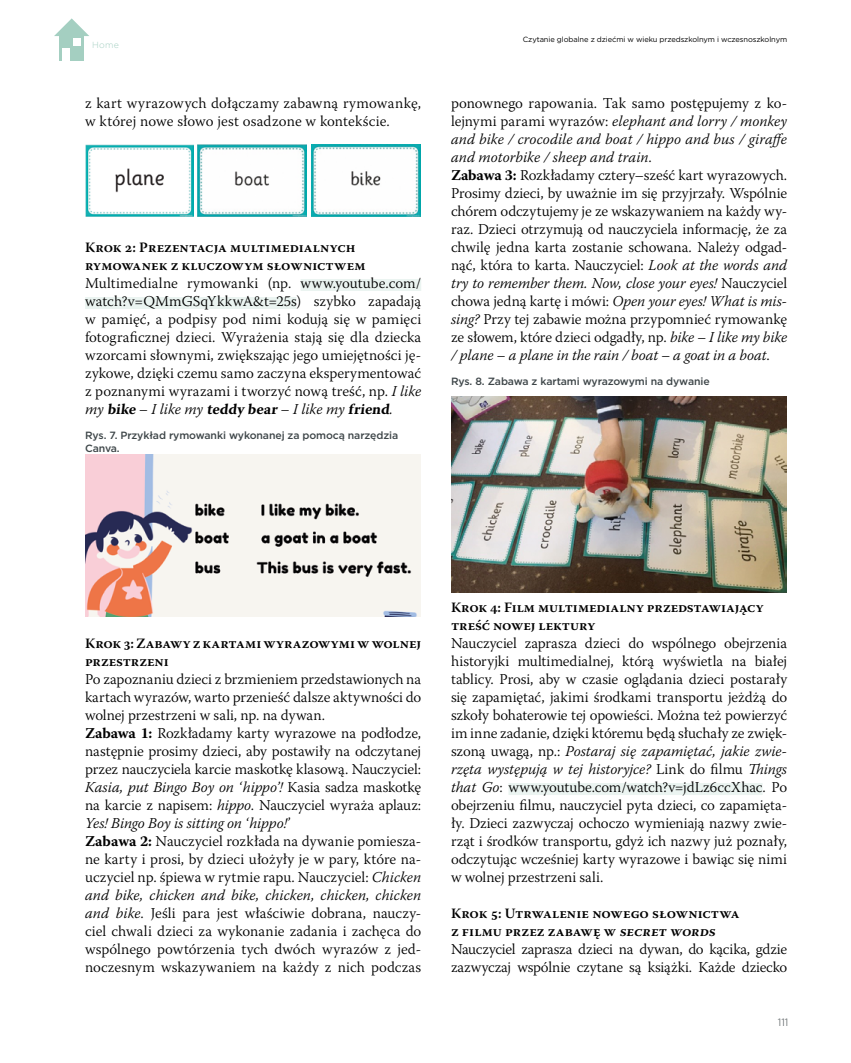
<style>
.page{position:relative;width:851px;height:1063px;background:#fff}
.page>*{position:absolute;margin:0;border:0;box-sizing:border-box;transform-origin:0 0}
.t1{font:300 15px/18px "Warnock Pro";color:#000}
.t2{font:600 14.25px/18px "Warnock Pro";color:#000}
.t3{font:500 10.5px/12.6px "Gotham";letter-spacing:-.01em;color:#3d4548}
.t4{font:300 10.5px "Gotham";color:#3d4548}
.t5{font:300 8.85px "Gotham";color:#a4cfc1}
.t6{font:7.5px "Gotham";letter-spacing:-.01em;color:#000}
.s1{font-style:italic}
.s2{font-weight:700}
</style>
<div class="page">
<div style="left:59px;top:36px;width:25px;height:25px;background:#a4cfc1"></div>
<svg style="left:54px;top:18px;width:35px;height:18px"></svg>
<div style="left:73px;top:38px;width:7px;height:8px;background:#fff"></div>
<div style="left:62px;top:48px;width:8px;height:12px;background:#fff"></div>
<div style="left:300px;top:279px;width:121px;height:12px;background:#ebf4f1"></div>
<div style="left:85px;top:297px;width:211px;height:12px;background:#ebf4f1"></div>
<div style="left:508px;top:783px;width:254px;height:12px;background:#ebf4f1"></div>
<img style="left:85px;top:454px;width:335px;height:162px">
<img style="left:451px;top:396px;width:335px;height:197px">
<img style="left:85px;top:144px;width:109px;height:73px">
<img style="left:198px;top:144px;width:108px;height:73px">
<img style="left:312px;top:144px;width:108px;height:72px">
<p class="t5" style="left:92px;top:39px;width:28px">Home</p>
<p class="t1" style="left:85px;top:94px;width:337px">z kart wyrazowych dołączamy zabawną rymowankę, w której nowe słowo jest osadzone w kontekście.</p>
<p class="t2" style="left:85px;top:238px;width:282px">Krok 2: Prezentacja multimedialnych rymowanek z kluczowym słownictwem</p>
<p class="t1" style="left:85px;top:274px;width:337px;text-align:justify">Multimedialne rymowanki (np. www.youtube.com/ watch?v=QMmGSqYkkwA&amp;t=25s) szybko zapadają w pamięć, a podpisy pod nimi kodują się w pamięci fotograficznej dzieci. Wyrażenia stają się dla dziecka wzorcami słownymi, zwiększając jego umiejętności ję&shy;zykowe, dzięki czemu samo zaczyna eksperymentować z poznanymi wyrazami i tworzyć nową treść, np. <span class="s1">I like my</span> <span class="s2">bike</span> <span class="s1">– I l i ke my</span> <span class="s2">teddy bear</span> <span class="s1">– I l i ke my</span> <span class="s2">friend</span><span class="s1">.</span></p>
<p class="t3" style="left:85px;top:429px;width:314px">Rys. 7. Przykład rymowanki wykonanej za pomocą narzędzia<br>Canva.</p>
<p class="t6" style="left:522px;top:35px;width:266px">Czytanie globalne z dziećmi w wieku przedszkolnym i wczesnoszkolnym</p>
<p class="t1" style="left:451px;top:94px;width:337px">ponownego rapowania. Tak samo postępujemy z ko&shy;lejnymi parami wyrazów: <span class="s1">elephant and lorry / monkey and bike / crocodile and boat / hippo and bus / giraffe and motorbike / sheep and train</span>.<br><span class="s2">Zabawa 3:</span> Rozkładamy cztery–sześć kart wyrazowych.<br>Prosimy dzieci, by uważnie im się przyjrzały. Wspólnie chórem odczytujemy je ze wskazywaniem na każdy wy&shy;raz. Dzieci otrzymują od nauczyciela informację, że za chwilę jedna karta zostanie schowana. Należy odgad&shy;nąć, która to karta. Nauczyciel: <span class="s1">Look at the words and try to remember them. Now, close your eyes!</span> Nauczyciel chowa jedną kartę i mówi: <span class="s1">Open your eyes! What is mis&shy;sing?</span> Przy tej zabawie można przypomnieć rymowankę ze słowem, które dzieci odgadły, np. <span class="s1">bike – I like my bike / plane – a plane in the rain / boat – a goat in a boat</span>.</p>
<p class="t3" style="left:451px;top:375px;width:260px">Rys. 8. Zabawa z kartami wyrazowymi na dywanie</p>
<p class="t2" style="left:85px;top:634px;width:337px">Krok 3: Zabawy z kartami wyrazowymi w wolnej przestrzeni</p>
<p class="t1" style="left:85px;top:670px;width:337px">Po zapoznaniu dzieci z brzmieniem przedstawionych na kartach wyrazów, warto przenieść dalsze aktywności do wolnej przestrzeni w sali, np. na dywan.<br><span class="s2">Zabawa 1:</span> Rozkładamy karty wyrazowe na podłodze, następnie prosimy dzieci, aby postawiły na odczytanej przez nauczyciela karcie maskotkę klasową. Nauczyciel:<br><span class="s1">Kasia, put Bingo Boy on ‘hippo’!</span> Kasia sadza maskotkę na karcie z napisem: <span class="s1">hippo</span>. Nauczyciel wyraża aplauz:<br><span class="s1">Yes! Bingo Boy is sitting on ‘hippo!</span>’<br><span class="s2">Zabawa 2:</span> Nauczyciel rozkłada na dywanie pomiesza&shy;ne karty i prosi, by dzieci ułożyły je w pary, które na&shy;uczyciel np. śpiewa w rytmie rapu. Nauczyciel: <span class="s1">Chicken and bike, chicken and bike, chicken, chicken, chicken and bike</span>. Jeśli para jest właściwie dobrana, nauczy&shy;ciel chwali dzieci za wykonanie zadania i zachęca do wspólnego powtórzenia tych dwóch wyrazów z jed&shy;noczesnym wskazywaniem na każdy z nich podczas</p>
<p class="t2" style="left:451px;top:598px;width:314px">Krok 4: Film multimedialny przedstawiający treść nowej lektury</p>
<p class="t1" style="left:451px;top:634px;width:337px;text-align:justify">Nauczyciel zaprasza dzieci do wspólnego obejrzenia historyjki multimedialnej, którą wyświetla na białej tablicy. Prosi, aby w czasie oglądania dzieci postarały się zapamiętać, jakimi środkami transportu jeżdżą do szkoły bohaterowie tej opowieści. Można też powierzyć im inne zadanie, dzięki któremu będą słuchały ze zwięk&shy;szoną uwagą, np.: <span class="s1">Postaraj się zapamiętać, jakie zwie&shy;rzęta występują w tej historyjce?</span> Link do filmu <span class="s1">Things that Go</span>: www.youtube.com/watch?v=jdLz6ccXhac. Po obejrzeniu filmu, nauczyciel pyta dzieci, co zapamięta&shy;ły. Dzieci zazwyczaj ochoczo wymieniają nazwy zwie&shy;rząt i środków transportu, gdyż ich nazwy już poznały, odczytując wcześniej karty wyrazowe i bawiąc się nimi w wolnej przestrzeni sali.</p>
<p class="t2" style="left:451px;top:904px;width:290px">Krok 5: Utrwalenie nowego słownictwa z filmu przez zabawę w secret words</p>
<p class="t1" style="left:451px;top:940px;width:337px">Nauczyciel zaprasza dzieci na dywan, do kącika, gdzie zazwyczaj wspólnie czytane są książki. Każde dziecko</p>
<p class="t4" style="left:777px;top:1016px;width:12px">111</p>
</div>
